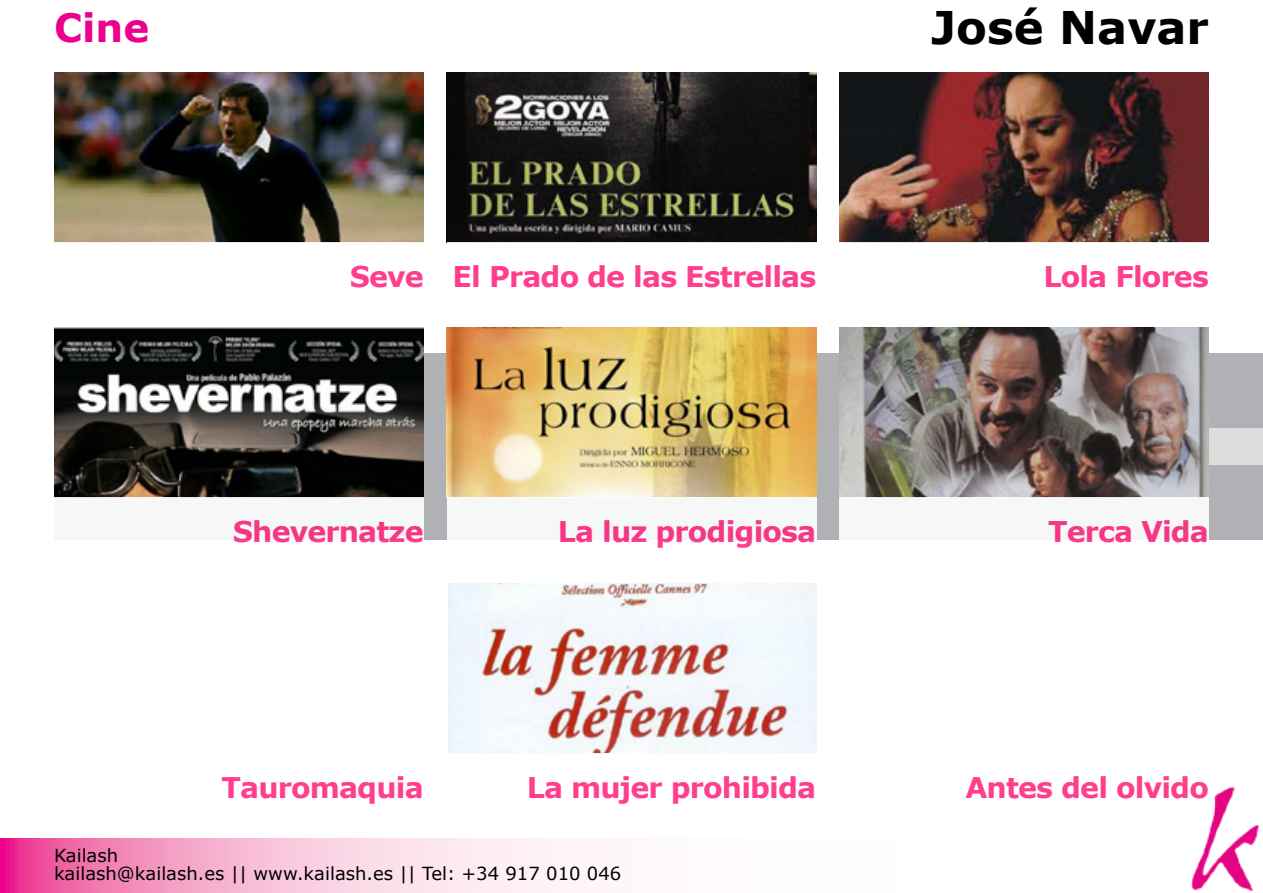
<style>
.page{position:relative;width:1263px;height:893px;background:#fff}
.page>*{position:absolute;margin:0;border:0;box-sizing:border-box;transform-origin:0 0}
.t1{font:700 45px "Verdana";color:#000}
.t2{font:700 39px "Verdana";color:#ec008c}
.t3{font:700 28.5px "Verdana";letter-spacing:-.03em;color:#ff2a81}
.t4{font:18px/18px "Verdana";color:#000}
</style>
<div class="page">
<svg style="left:0;top:839px;width:574px;height:54px;background:#f7b3d3"></svg>
<div style="left:631px;top:353px;width:632px;height:187px;background:#afb1b4"></div>
<div style="left:1186px;top:428px;width:77px;height:37px;background:#ddd"></div>
<div style="left:54px;top:353px;width:897px;height:187px;background:#afb1b4"></div>
<img style="left:1191px;top:786px;width:69px;height:106px">
<img style="left:54px;top:72px;width:370px;height:170px">
<img style="left:54px;top:328px;width:370px;height:170px">
<div style="left:54px;top:498px;width:370px;height:67px;background:#f6f7f7"></div>
<img style="left:447px;top:72px;width:369px;height:170px">
<img style="left:839px;top:72px;width:370px;height:170px">
<img style="left:447px;top:328px;width:369px;height:170px">
<div style="left:447px;top:498px;width:369px;height:67px;background:#f6f7f7"></div>
<img style="left:839px;top:328px;width:370px;height:170px">
<div style="left:839px;top:498px;width:370px;height:67px;background:#f6f7f7"></div>
<img style="left:449px;top:583px;width:367px;height:170px">
<div style="left:839px;top:753px;width:370px;height:68px;background:#fff"></div>
<h2 class="t2" style="left:54px;top:3px;width:97px">Cine</h2>
<h1 class="t1" style="left:931px;top:-1px;width:279px">José Navar</h1>
<p class="t3" style="left:350px;top:258px;width:76px">Seve</p>
<p class="t3" style="left:453px;top:258px;width:365px">El Prado de las Estrellas</p>
<p class="t3" style="left:1043px;top:258px;width:167px">Lola Flores</p>
<p class="t3" style="left:233px;top:514px;width:192px">Shevernatze</p>
<p class="t3" style="left:222px;top:769px;width:204px">Tauromaquia</p>
<p class="t3" style="left:558px;top:514px;width:260px">La luz prodigiosa</p>
<p class="t3" style="left:1048px;top:514px;width:162px">Terca Vida</p>
<p class="t3" style="left:527px;top:769px;width:291px">La mujer prohibida</p>
<p class="t3" style="left:965px;top:769px;width:245px">Antes del olvido</p>
<p class="t4" style="left:54px;top:845px;width:569px">Kailash<br>kailash@kailash.es || www.kailash.es || Tel: +34 917 010 046</p>
</div>
